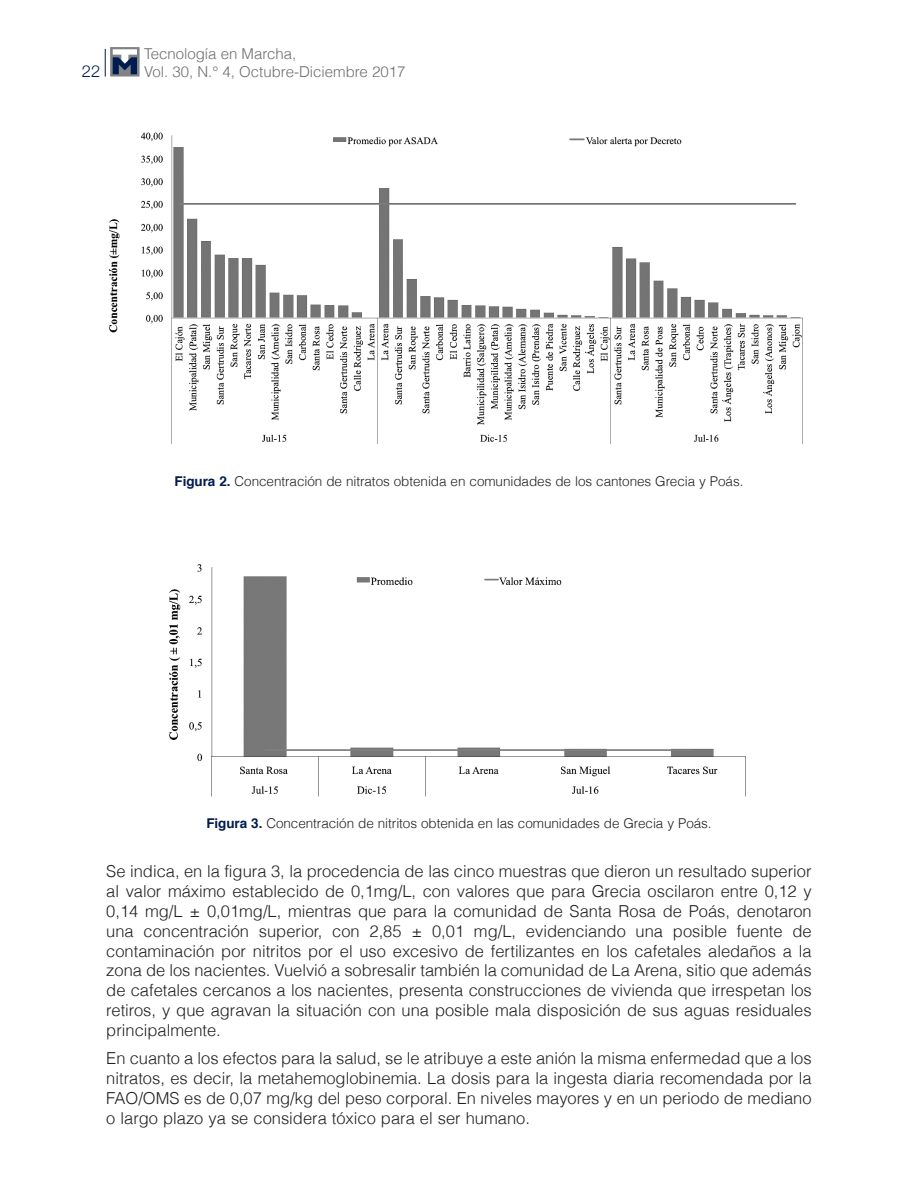
<style>
.page{position:relative;width:918px;height:1188px;background:#fff}
.page>*{position:absolute;margin:0;border:0;box-sizing:border-box;transform-origin:0 0}
._6texto{font:300 16.5px/19.8px "Helvetica";color:#231f20;text-align:justify}
.t1{font:300 16.5px "Helvetica Neue";color:#001c4e}
.t2{font:300 15px "Helvetica";color:#6c6d70}
._9tituloscuadros{font:300 13.5px "Helvetica";letter-spacing:-.005em;color:#231f20}
.s1{font-weight:700;color:#001c4e}
</style>
<div class="page">
<svg style="left:105px;top:49px;width:1px;height:28px"></svg>
<svg style="left:110px;top:47px;width:30px;height:30px"></svg>
<svg style="left:113px;top:49px;width:24px;height:25px"></svg>
<img style="left:109px;top:132px;width:694px;height:312px">
<img style="left:169px;top:564px;width:577px;height:233px">
<p class="t2" style="left:144px;top:41px;width:154px">Tecnología en Marcha,</p>
<p class="t1" style="left:82px;top:57px;width:20px">22</p>
<p class="t2" style="left:144px;top:59px;width:263px">Vol. 30, N.° 4, Octubre-Diciembre 2017</p>
<p class="_9tituloscuadros" style="left:175px;top:470px;width:570px"><span class="s1">Figura 2.</span> Concentración de nitratos obtenida en comunidades de los cantones Grecia y Poás.</p>
<p class="_9tituloscuadros" style="left:206px;top:812px;width:507px"><span class="s1">Figura 3.</span> Concentración de nitritos obtenida en las comunidades de Grecia y Poás.</p>
<p class="_6texto" style="left:106px;top:861px;width:707px">Se indica, en la figura 3, la procedencia de las cinco muestras que dieron un resultado superior al valor máximo establecido de 0,1mg/L, con valores que para Grecia oscilaron entre 0,12 y 0,14 mg/L ± 0,01mg/L, mientras que para la comunidad de Santa Rosa de Poás, denotaron una concentración superior, con 2,85 ± 0,01 mg/L, evidenciando una posible fuente de contaminación por nitritos por el uso excesivo de fertilizantes en los cafetales aledaños a la zona de los nacientes. Vuelvió a sobresalir también la comunidad de La Arena, sitio que además de cafetales cercanos a los nacientes, presenta construcciones de vivienda que irrespetan los retiros, y que agravan la situación con una posible mala disposición de sus aguas residuales principalmente.</p>
<p class="_6texto" style="left:106px;top:1048px;width:707px">En cuanto a los efectos para la salud, se le atribuye a este anión la misma enfermedad que a los nitratos, es decir, la metahemoglobinemia. La dosis para la ingesta diaria recomendada por la FAO/OMS es de 0,07 mg/kg del peso corporal. En niveles mayores y en un periodo de mediano o largo plazo ya se considera tóxico para el ser humano.</p>
</div>
